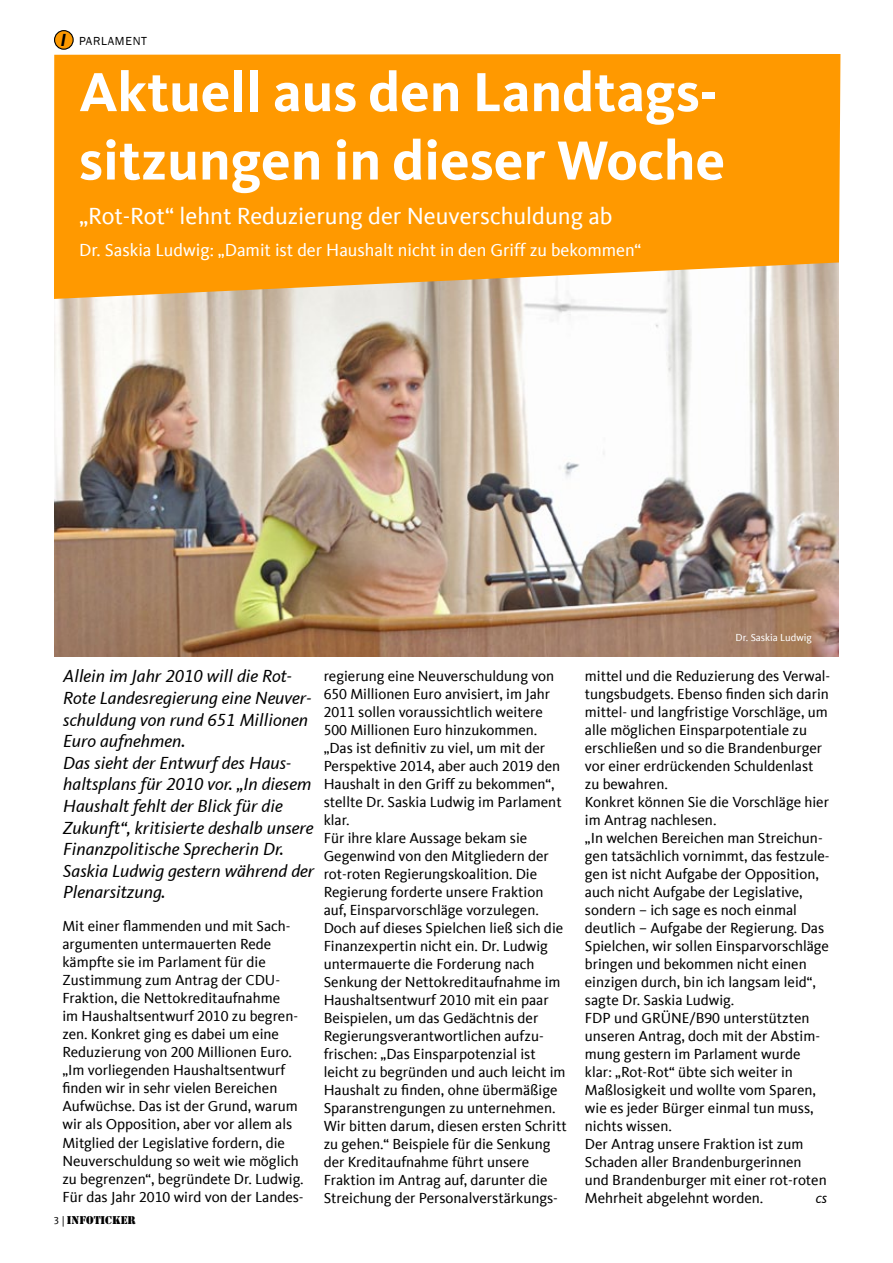
<style>
.page{position:relative;width:893px;height:1263px;background:#fff}
.page>*{position:absolute;margin:0;border:0;box-sizing:border-box;transform-origin:0 0}
.t1{font:700 57px/68.4px "CDU Kievit Tab";color:#fff}
.t2{font:24px "CDU Kievit Tab";color:#fff}
.t3{font:italic 18px/21.6px "CDU Kievit Tab";color:#000}
.t4{font:18px "CDU Kievit Tab";color:#fff}
.t5{font:15px/18px "CDU Kievit Tab";color:#000}
.t6{font:italic 15px "CDU Kievit Tab";color:#000}
.t7{font:12px "Franklin Gothic";letter-spacing:.06em;color:#000}
.t8{font:10.5px "CDU Kievit Tab";color:#fff}
.t9{font:10.5px "Stencil Std";color:#000}
.s1{font-family:"CDU Kievit Tab";font-weight:700;font-style:italic;font-size:18px}
.s2{font-family:"CDU Kievit Tab"}
</style>
<div class="page">
<img style="left:54px;top:299px;width:784px;height:357px">
<div style="left:55px;top:31px;width:18px;height:18px;background:#fd9900;border-radius:50%"></div>
<div style="left:54px;top:30px;width:20px;height:20px;border:1px solid #000;border-radius:50%"></div>
<svg style="left:54px;top:54px;width:786px;height:245px;background:#fd9e10"></svg>
<p class="t7" style="left:60px;top:33px;width:88px"><span class="s1">I</span> PARLAMENT</p>
<h1 class="t1" style="left:79px;top:58px;width:648px">Aktuell aus den Landtags&shy;sitzungen in dieser Woche</h1>
<h2 class="t2" style="left:79px;top:202px;width:535px">„Rot-Rot“ lehnt Reduzierung der Neuverschuldung ab</h2>
<p class="t4" style="left:79px;top:240px;width:564px">Dr. Saskia Ludwig: „Damit ist der Haushalt nicht in den Griff zu bekommen“</p>
<p class="t8" style="left:736px;top:632px;width:78px">Dr. Saskia Ludwig</p>
<p class="t3" style="left:63px;top:665px;width:253px">Allein im Jahr 2010 will die Rot-<br>Rote Landesregierung eine Neuver&shy;schuldung von rund 651 Millionen<br>Euro aufnehmen.<br>Das sieht der Entwurf des Haus&shy;haltsplans für 2010 vor. „In diesem<br>Haushalt fehlt der Blick für die<br>Zukunft“, kritisierte deshalb unsere<br>Finanzpolitische Sprecherin Dr.<br>Saskia Ludwig gestern während der<br>Plenarsitzung.</p>
<p class="t5" style="left:62px;top:917px;width:243px">Mit einer flammenden und mit Sach&shy;argumenten untermauerten Rede kämpfte sie im Parlament für die Zustimmung zum Antrag der CDU-Fraktion, die Nettokreditaufnahme<br>im Haushaltsentwurf 2010 zu begren&shy;zen. Konkret ging es dabei um eine Reduzierung von 200 Millionen Euro. „Im vorliegenden Haushaltsentwurf finden wir in sehr vielen Bereichen Aufwüchse. Das ist der Grund, warum wir als Opposition, aber vor allem als Mitglied der Legislative fordern, die Neuverschuldung so weit wie möglich zu begrenzen“, begründete Dr. Ludwig.<br>Für das Jahr 2010 wird von der Landes-</p>
<p class="t9" style="left:54px;top:1213px;width:83px"><span class="s2">3 |</span> INFOTICKER</p>
<p class="t5" style="left:324px;top:667px;width:245px">regierung eine Neuverschuldung von 650 Millionen Euro anvisiert, im Jahr 2011 sollen voraussichtlich weitere 500 Millionen Euro hinzukommen. „Das ist definitiv zu viel, um mit der Perspektive 2014, aber auch 2019 den Haushalt in den Griff zu bekommen“, stellte Dr. Saskia Ludwig im Parlament klar.<br>Für ihre klare Aussage bekam sie Gegenwind von den Mitgliedern der rot-roten Regierungskoalition. Die Regierung forderte unsere Fraktion auf, Einsparvorschläge vorzulegen.<br>Doch auf dieses Spielchen ließ sich die Finanzexpertin nicht ein. Dr. Ludwig untermauerte die Forderung nach Senkung der Nettokreditaufnahme im Haushaltsentwurf 2010 mit ein paar Beispielen, um das Gedächtnis der Regierungsverantwortlichen aufzu&shy;frischen: „Das Einsparpotenzial ist leicht zu begründen und auch leicht im Haushalt zu finden, ohne übermäßige Sparanstrengungen zu unternehmen.<br>Wir bitten darum, diesen ersten Schritt zu gehen.“ Beispiele für die Senkung der Kreditaufnahme führt unsere Fraktion im Antrag auf, darunter die Streichung der Personalverstärkungs-</p>
<p class="t5" style="left:585px;top:667px;width:247px">mittel und die Reduzierung des Verwal&shy;tungsbudgets. Ebenso finden sich darin mittel- und langfristige Vorschläge, um alle möglichen Einsparpotentiale zu erschließen und so die Brandenburger vor einer erdrückenden Schuldenlast zu bewahren.<br>Konkret können Sie die Vorschläge hier im Antrag nachlesen.<br>„In welchen Bereichen man Streichun&shy;gen tatsächlich vornimmt, das festzule&shy;gen ist nicht Aufgabe der Opposition, auch nicht Aufgabe der Legislative, sondern – ich sage es noch einmal deutlich – Aufgabe der Regierung. Das Spielchen, wir sollen Einsparvorschläge bringen und bekommen nicht einen einzigen durch, bin ich langsam leid“, sagte Dr. Saskia Ludwig.<br>FDP und GRÜNE/B90 unterstützten unseren Antrag, doch mit der Abstim&shy;mung gestern im Parlament wurde klar: „Rot-Rot“ übte sich weiter in Maßlosigkeit und wollte vom Sparen, wie es jeder Bürger einmal tun muss, nichts wissen.<br>Der Antrag unsere Fraktion ist zum Schaden aller Brandenburgerinnen<br>und Brandenburger mit einer rot-roten Mehrheit abgelehnt worden.</p>
<p class="t6" style="left:816px;top:1189px;width:13px">cs</p>
</div>
